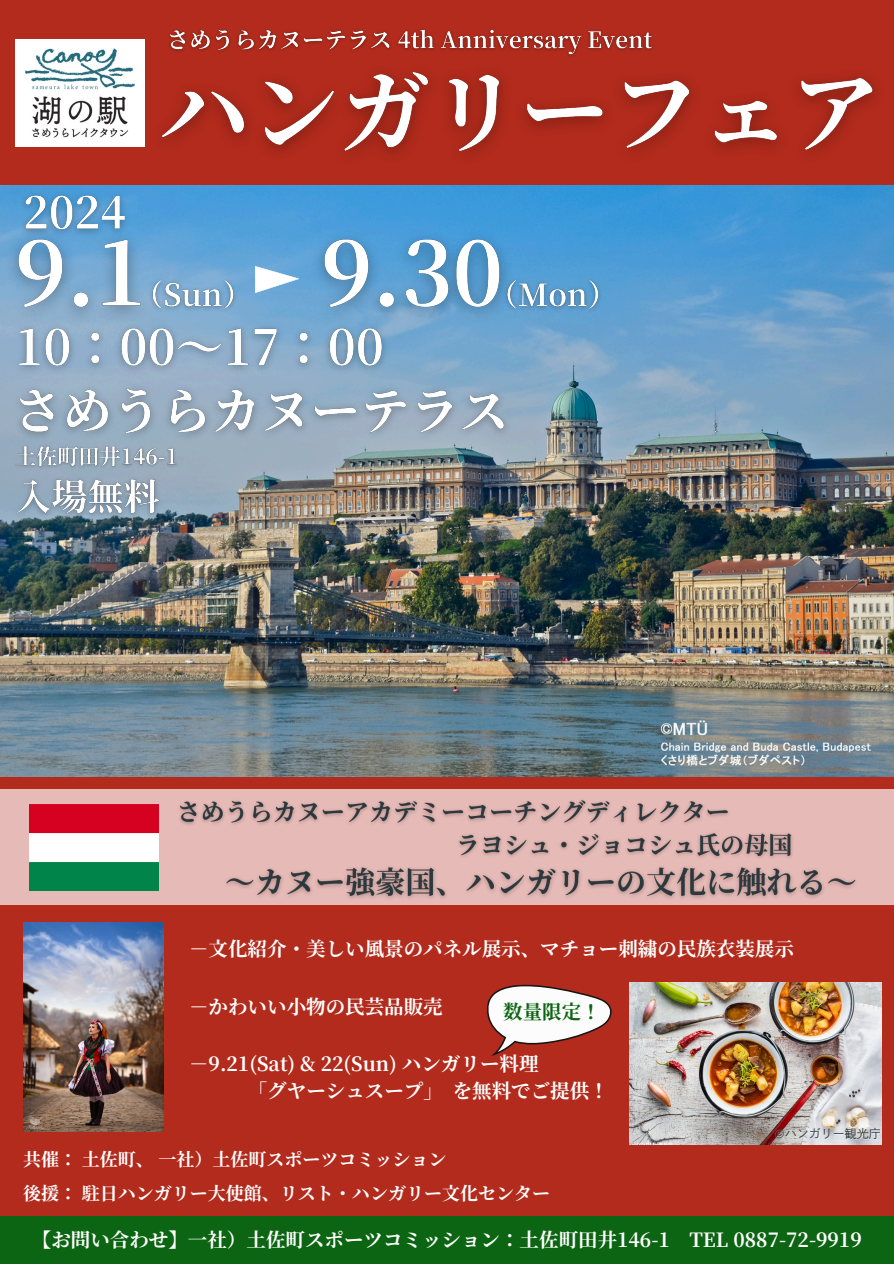
<style>
.page{position:relative;width:894px;height:1264px;background:#fff}
.page>*{position:absolute;margin:0;border:0;box-sizing:border-box;transform-origin:0 0}
.t1{font:700 19.5px "Source Han Serif JP";color:#fff}
.t2{font:700 19.5px "Source Han Serif JP";color:#0c6512}
.t3{font:700 18px "Source Han Serif JP";color:#fff}
.t4{font:12px "DMT Shuei Go Kin Std L";color:#2b393e}
</style>
<div class="page">
<div style="left:0;top:0;width:893px;height:1263px;background:#b22b1c"></div>
<img style="left:0;top:185px;width:893px;height:591px">
<img style="left:629px;top:982px;width:252px;height:162px">
<div style="left:0;top:1215px;width:893px;height:48px;background:#0c6512"></div>
<img style="left:0;top:206px;width:522px;height:127px">
<svg style="left:255px;top:266px;width:44px;height:27px"></svg>
<div style="left:0;top:789px;width:893px;height:116px;background:#e6bab6"></div>
<img style="left:29px;top:800px;width:763px;height:63px">
<img style="left:24px;top:922px;width:139px;height:209px">
<img style="left:15px;top:39px;width:130px;height:107px">
<img style="left:30px;top:804px;width:128px;height:86px">
<svg style="left:487px;top:984px;width:125px;height:72px"></svg>
<img style="left:138px;top:41px;width:737px;height:113px">
<img style="left:6px;top:372px;width:510px;height:77px">
<img style="left:163px;top:29px;width:495px;height:33px">
<img style="left:6px;top:310px;width:390px;height:71px">
<img style="left:7px;top:469px;width:163px;height:57px">
<img style="left:9px;top:440px;width:173px;height:33px">
<img style="left:219px;top:858px;width:637px;height:41px">
<img style="left:134px;top:271px;width:120px;height:49px">
<img style="left:488px;top:271px;width:130px;height:49px">
<img style="left:15px;top:185px;width:121px;height:58px">
<p class="t1" style="left:189px;top:933px;width:605px">－文化紹介・美しい風景のパネル展示、マチョー刺繍の民族衣装展示</p>
<p class="t1" style="left:189px;top:991px;width:255px">－かわいい小物の民芸品販売</p>
<p class="t1" style="left:189px;top:1048px;width:351px">－9.21(Sat) &amp; 22(Sun) ハンガリー料理</p>
<p class="t1" style="left:248px;top:1075px;width:362px">「グヤーシュスープ」を無料でご提供！</p>
<p class="t4" style="left:773px;top:1127px;width:108px">©ハンガリー観光庁</p>
<p class="t2" style="left:503px;top:996px;width:99px">数量限定！</p>
<p class="t3" style="left:23px;top:1145px;width:425px">共催：土佐町、一社）土佐町スポーツコミッション</p>
<p class="t3" style="left:23px;top:1179px;width:528px">後援：駐日ハンガリー大使館、リスト・ハンガリー文化センター</p>
<p class="t1" style="left:32px;top:1224px;width:831px">【お問い合わせ】一社）土佐町スポーツコミッション：土佐町田井146-1 TEL 0887-72-9919</p>
</div>
